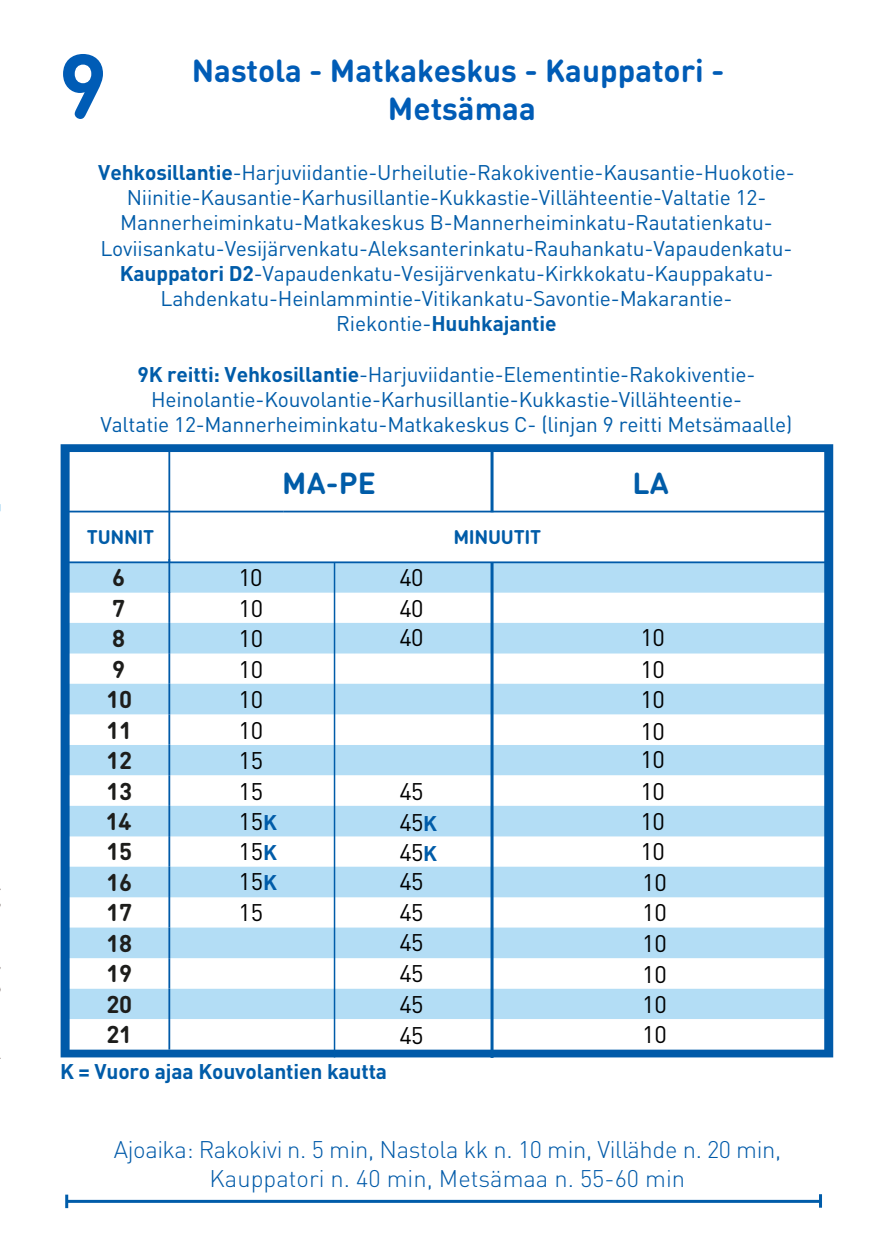
<style>
.page{position:relative;width:893px;height:1259px;background:#fff}
.page>*{position:absolute;margin:0;border:0;box-sizing:border-box;transform-origin:0 0}
.t1{font:700 90px "DIN Round OT";color:#005cb6}
.t2{font:700 31.5px/37.8px "DIN Round OT";color:#005cb6;text-align:center}
.t3{font:700 30px "DIN Round OT";color:#005ca8}
.t4{font:700 24px/30.6px "DIN Round OT";letter-spacing:-.02em;color:#1d1d1b;text-align:justify}
.t5{font:300 23.7px/28.5px "DINOT";letter-spacing:-.015em;color:#005aa9;text-align:center}
.t6{font:23.7px/30.6px "DINOT";letter-spacing:-.02em;color:#000;text-align:justify}
.t7{font:23.7px/30.6px "DINOT";color:#000}
.t8{font:21px/25.2px "DINOT";letter-spacing:-.01em;color:#005ca9;text-align:center}
.t9{font:700 21px "DINOT";letter-spacing:-.01em;color:#005ca9}
.t10{font:700 19.5px "DIN Round OT";letter-spacing:-.015em;color:#005ca8}
.s1{font-weight:700}
.s2{font-weight:700;font-size:21px;color:#005ca9}
</style>
<div class="page">
<svg style="left:0;top:888px;width:1px;height:171px"></svg>
<svg style="left:61px;top:444px;width:772px;height:613px"></svg>
<hr style="left:490px;top:452px;width:3px;height:60px;background:#005ca9">
<hr style="left:490px;top:562px;width:3px;height:496px;background:#005ca9">
<hr style="left:334px;top:563px;width:1px;height:494px;background:#005ca9">
<hr style="left:67px;top:1199px;width:753px;height:3px;background:#005ca9">
<svg style="left:819px;top:1194px;width:3px;height:13px"></svg>
<hr style="left:65px;top:1194px;width:3px;height:14px;background:#005ca9">
<h1 class="t1" style="left:58px;top:27px;width:50px">9</h1>
<h2 class="t2" style="left:192px;top:52px;width:534px">Nastola - Matkakeskus - Kauppatori -<br>Metsämaa</h2>
<p class="t8" style="left:98px;top:159px;width:698px"><span class="s1">Vehkosillantie</span>-Harjuviidantie-Urheilutie-Rakokiventie-Kausantie-Huokotie-Niinitie-Kausantie-Karhusillantie-Kukkastie-Villähteentie-Valtatie 12- Mannerheiminkatu-Matkakeskus B-Mannerheiminkatu-Rautatienkatu-Loviisankatu-Vesijärvenkatu-Aleksanterinkatu-Rauhankatu-Vapaudenkatu-<span class="s1">Kauppatori D2</span>-Vapaudenkatu-Vesijärvenkatu-Kirkkokatu-Kauppakatu-Lahdenkatu-Heinlammintie-Vitikankatu-Savontie-Makarantie-Riekontie-<span class="s1">Huuhkajantie</span></p>
<p class="t8" style="left:100px;top:361px;width:693px"><span class="s1">9K reitti: Vehkosillantie</span>-Harjuviidantie-Elementintie-Rakokiventie-<br>Heinolantie-Kouvolantie-Karhusillantie-Kukkastie-Villähteentie-<br>Valtatie 12-Mannerheiminkatu-Matkakeskus C- (linjan 9 reitti Metsämaalle)</p>
<h3 class="t3" style="left:282px;top:463px;width:95px">MA-PE</h3>
<h3 class="t3" style="left:633px;top:463px;width:38px">LA</h3>
<p class="t10" style="left:87px;top:524px;width:69px">TUNNIT</p>
<p class="t10" style="left:453px;top:524px;width:89px">MINUUTIT</p>
<p class="t4" style="left:112px;top:562px;width:15px">6</p>
<p class="t6" style="left:238px;top:562px;width:26px">10</p>
<p class="t6" style="left:399px;top:562px;width:26px">40</p>
<p class="t4" style="left:112px;top:592px;width:15px">7</p>
<p class="t6" style="left:238px;top:592px;width:26px">10</p>
<p class="t6" style="left:399px;top:592px;width:26px">40</p>
<p class="t4" style="left:112px;top:623px;width:15px">8</p>
<p class="t4" style="left:112px;top:653px;width:15px">9</p>
<p class="t4" style="left:106px;top:684px;width:28px">10<br>11<br>12<br>13<br>14<br>15<br>16<br>17<br>18<br>19<br>20<br>21</p>
<p class="t7" style="left:238px;top:623px;width:40px">10<br>10<br>10<br>10<br>15<br>15<br>15<span class="s2">K</span></p>
<p class="t6" style="left:399px;top:622px;width:26px">40</p>
<p class="t6" style="left:399px;top:776px;width:26px">45</p>
<p class="t6" style="left:399px;top:806px;width:39px">45<span class="s2">K</span></p>
<p class="t6" style="left:640px;top:622px;width:26px">10</p>
<p class="t6" style="left:640px;top:654px;width:26px">10</p>
<p class="t6" style="left:640px;top:684px;width:26px">10</p>
<p class="t6" style="left:640px;top:715px;width:26px">10</p>
<p class="t6" style="left:640px;top:744px;width:26px">10</p>
<p class="t6" style="left:640px;top:775px;width:26px">10</p>
<p class="t6" style="left:640px;top:805px;width:26px">10</p>
<p class="t6" style="left:238px;top:836px;width:40px">15<span class="s2">K</span></p>
<p class="t6" style="left:399px;top:836px;width:39px">45<span class="s2">K</span></p>
<p class="t6" style="left:640px;top:835px;width:26px">10</p>
<p class="t6" style="left:238px;top:866px;width:40px">15<span class="s2">K</span></p>
<p class="t6" style="left:399px;top:866px;width:26px">45</p>
<p class="t6" style="left:642px;top:867px;width:26px">10</p>
<p class="t6" style="left:238px;top:897px;width:26px">15</p>
<p class="t6" style="left:642px;top:897px;width:26px">10<br>10<br>10<br>10<br>10</p>
<p class="t6" style="left:399px;top:897px;width:26px">45</p>
<p class="t6" style="left:399px;top:927px;width:26px">45</p>
<p class="t6" style="left:399px;top:958px;width:26px">45</p>
<p class="t6" style="left:399px;top:988px;width:26px">45</p>
<p class="t6" style="left:399px;top:1020px;width:26px">45</p>
<p class="t9" style="left:60px;top:1057px;width:329px">K = Vuoro ajaa Kouvolantien kautta</p>
<p class="t5" style="left:114px;top:1135px;width:669px">Ajoaika: Rakokivi n. 5 min, Nastola kk n. 10 min, Villähde n. 20 min,<br>Kauppatori n. 40 min, Metsämaa n. 55-60 min</p>
</div>
